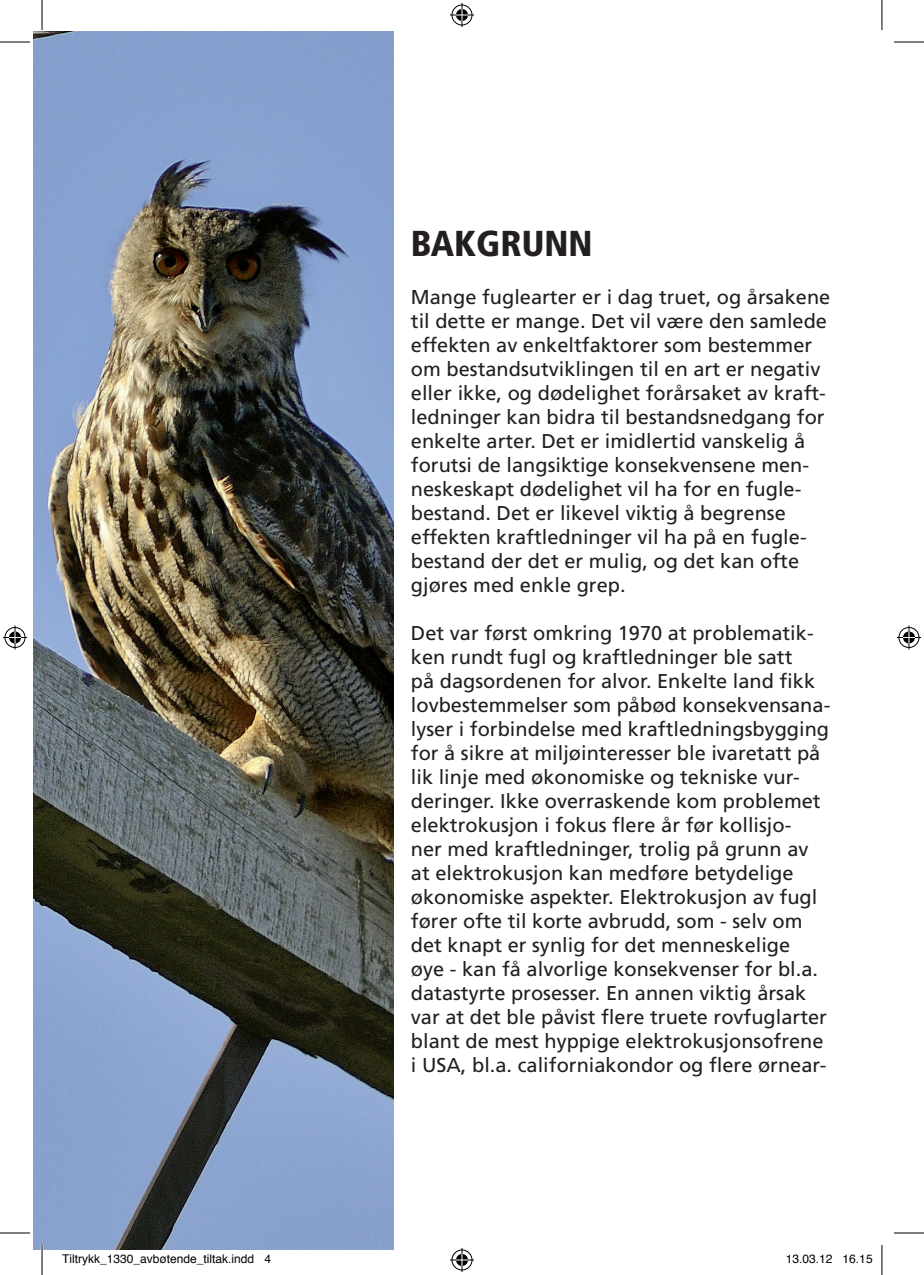
<style>
.page{position:relative;width:924px;height:1275px;background:#fff}
.page>*{position:absolute;margin:0;border:0;box-sizing:border-box;transform-origin:0 0}
.t1{font:900 condensed 36px "Frutiger";color:#231f20}
.t2{font:20px/24px "Frutiger";color:#231f20}
.t3{font:12px "Helvetica";color:#000}
</style>
<div class="page">
<img style="left:33px;top:32px;width:360px;height:1218px">
<hr style="left:41px;top:1245px;width:2px;height:30px;background:#fff">
<hr style="left:0;top:42px;width:30px;height:1px;background:#000">
<hr style="left:893px;top:42px;width:30px;height:1px;background:#000">
<hr style="left:0;top:1232px;width:30px;height:1px;background:#000">
<hr style="left:893px;top:1232px;width:30px;height:1px;background:#000">
<hr style="left:42px;top:0;width:1px;height:30px;background:#000">
<hr style="left:42px;top:1245px;width:1px;height:30px;background:#000">
<hr style="left:881px;top:0;width:1px;height:30px;background:#000">
<hr style="left:881px;top:1245px;width:1px;height:30px;background:#000">
<svg style="left:450px;top:3px;width:24px;height:24px"></svg>
<svg style="left:450px;top:1248px;width:24px;height:24px"></svg>
<svg style="left:3px;top:625px;width:24px;height:24px"></svg>
<svg style="left:897px;top:625px;width:23px;height:24px"></svg>
<h1 class="t1" style="left:411px;top:222px;width:183px">BAKGRUNN</h1>
<p class="t2" style="left:411px;top:285px;width:421px">Mange fuglearter er i dag truet, og årsakene til dette er mange. Det vil være den samlede effekten av enkeltfaktorer som bestemmer om bestandsutviklingen til en art er negativ eller ikke, og dødelighet forårsaket av kraft&shy;ledninger kan bidra til bestandsnedgang for enkelte arter. Det er imidlertid vanskelig å forutsi de langsiktige konsekvensene men&shy;neskeskapt dødelighet vil ha for en fugle&shy;bestand. Det er likevel viktig å begrense effekten kraftledninger vil ha på en fugle&shy;bestand der det er mulig, og det kan ofte gjøres med enkle grep.</p>
<p class="t2" style="left:411px;top:621px;width:421px">Det var først omkring 1970 at problematik&shy;ken rundt fugl og kraftledninger ble satt<br>på dagsordenen for alvor. Enkelte land fikk lovbestemmelser som påbød konsekvensana&shy;lyser i forbindelse med kraftledningsbygging for å sikre at miljøinteresser ble ivaretatt på lik linje med økonomiske og tekniske vur&shy;deringer. Ikke overraskende kom problemet elektrokusjon i fokus flere år før kollisjo-<br>ner med kraftledninger, trolig på grunn av at elektrokusjon kan medføre betydelige økonomiske aspekter. Elektrokusjon av fugl fører ofte til korte avbrudd, som - selv om det knapt er synlig for det menneskelige<br>øye - kan få alvorlige konsekvenser for bl.a. datastyrte prosesser. En annen viktig årsak var at det ble påvist flere truete rovfuglarter blant de mest hyppige elektrokusjonsofrene i USA, bl.a. californiakondor og flere ørnear-</p>
<p class="t3" style="left:62px;top:1249px;width:210px">Tiltrykk_1330_avbøtende_tiltak.indd 4</p>
<p class="t3" style="left:785px;top:1249px;width:88px">13.03.12 16.15</p>
</div>
